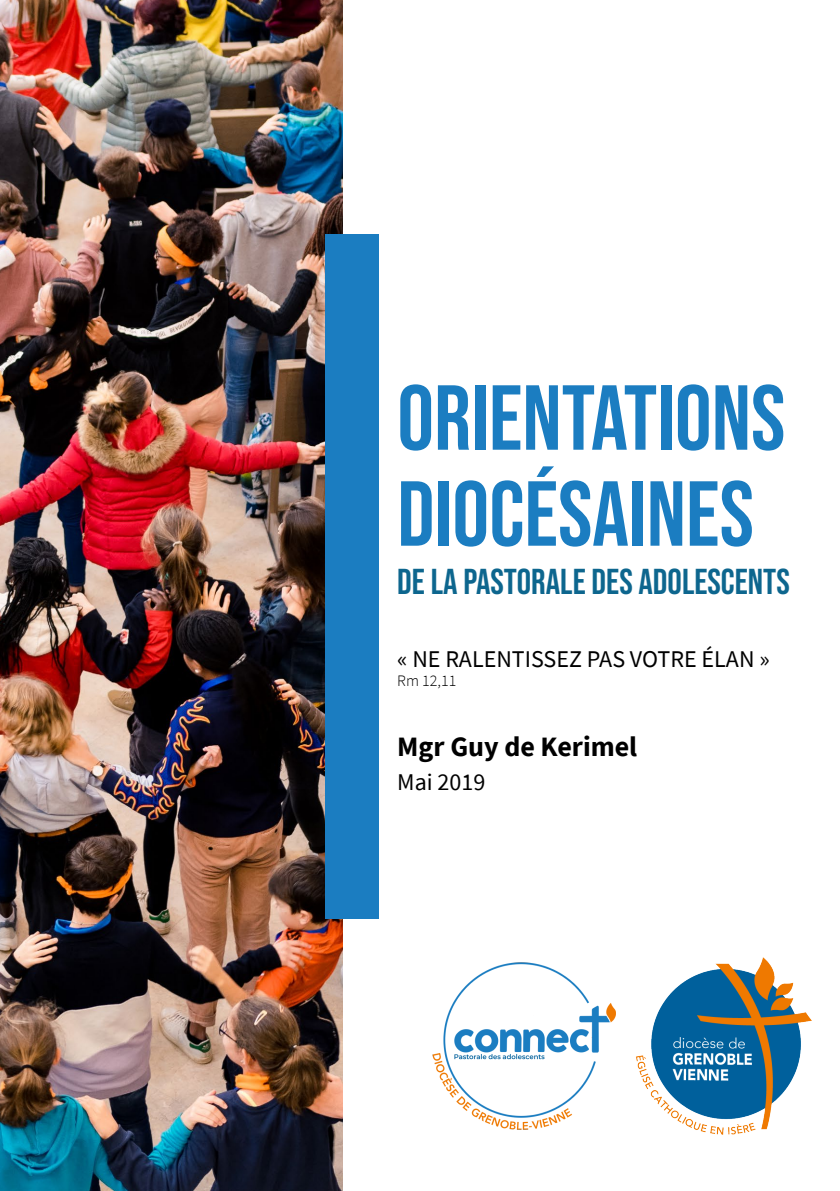
<style>
.page{position:relative;width:840px;height:1191px;background:#fff}
.page>*{position:absolute;margin:0;border:0;box-sizing:border-box;transform-origin:0 0}
.t1{font:92px/96px "Bebas Neue";color:#1b7dc1}
.t2{font:36px "Bebas Neue";color:#0d668e}
.t3{font:700 28px "Source Sans Pro";color:#000}
.t4{font:24px "Source Sans Pro";color:#000}
.t5{font:300 16px "Source Sans Pro";color:#000}
</style>
<div class="page">
<img style="left:0;top:0;width:342px;height:1191px">
<img style="left:432px;top:962px;width:183px;height:168px">
<div style="left:325px;top:234px;width:53px;height:684px;background:#1b7dc1"></div>
<img style="left:636px;top:957px;width:175px;height:178px">
<h1 class="t1" style="left:397px;top:369px;width:389px">ORIENTATIONS<br>DIOCÉSAINES</h1>
<h2 class="t2" style="left:397px;top:561px;width:394px">DE LA PASTORALE DES ADOLESCENTS</h2>
<p class="t4" style="left:397px;top:643px;width:373px">« NE RALENTISSEZ PAS VOTRE ÉLAN »</p>
<p class="t5" style="left:397px;top:671px;width:61px">Rm 12,11</p>
<p class="t3" style="left:397px;top:728px;width:241px">Mgr Guy de Kerimel</p>
<p class="t4" style="left:397px;top:767px;width:89px">Mai 2019</p>
</div>
